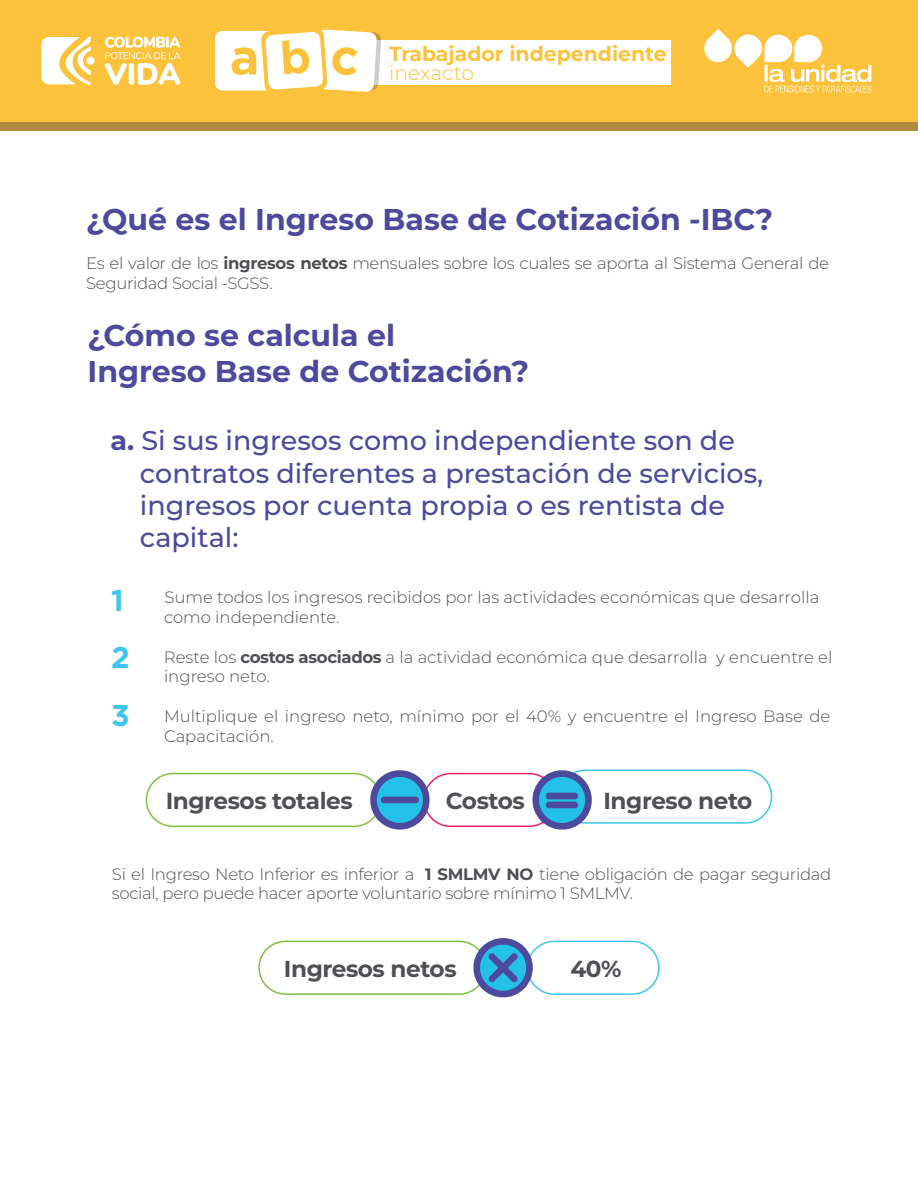
<style>
.page{position:relative;width:918px;height:1188px;background:#fff}
.page>*{position:absolute;margin:0;border:0;box-sizing:border-box;transform-origin:0 0}
.t1{font:700 30px/36px "Montserrat";color:#4d4a9e}
.t2{font:700 30px/56.6px "Gotham";color:#3cc6f0}
.t3{font:500 27px/32.4px "Montserrat";color:#4d4a9e}
.t4{font:700 23.1px "Montserrat";letter-spacing:-.02em;color:#514f54}
.t5{font:700 20.4px "Montserrat";color:#fdc23b}
.t6{font:300 20.4px "Montserrat";color:#fdc23b}
.t7{font:300 16.5px/19.8px "Montserrat";letter-spacing:-.01em;color:#514f54}
.s1{font-weight:700}
</style>
<div class="page">
<div style="left:0;top:122px;width:918px;height:9px;background:#b28a3f"></div>
<div style="left:0;top:0;width:918px;height:122px;background:#fdc23b"></div>
<div style="left:363px;top:40px;width:308px;height:45px;background:#fff"></div>
<svg style="left:215px;top:29px;width:166px;height:63px"></svg>
<svg style="left:42px;top:37px;width:53px;height:48px"></svg>
<svg style="left:105px;top:37px;width:75px;height:48px"></svg>
<svg style="left:704px;top:29px;width:167px;height:64px"></svg>
<div style="left:258px;top:941px;width:228px;height:54px;border:2px solid #7dc041;border-radius:26px"></div>
<div style="left:527px;top:941px;width:133px;height:54px;border:2px solid #3cc6f0;border-radius:26px"></div>
<svg style="left:471px;top:938px;width:65px;height:60px"></svg>
<div style="left:146px;top:773px;width:235px;height:54px;border:2px solid #7dc041;border-radius:26px"></div>
<div style="left:423px;top:773px;width:133px;height:54px;border:2px solid #ed1f68;border-radius:26px"></div>
<svg style="left:367px;top:770px;width:66px;height:60px"></svg>
<div style="left:558px;top:770px;width:214px;height:54px;border:2px solid #3cc6f0;border-radius:26px"></div>
<svg style="left:530px;top:769px;width:65px;height:61px"></svg>
<p class="t5" style="left:389px;top:40px;width:279px">Trabajador independiente</p>
<p class="t6" style="left:389px;top:59px;width:87px">inexacto</p>
<h1 class="t1" style="left:86px;top:200px;width:689px">¿Qué es el Ingreso Base de Cotización -IBC?</h1>
<p class="t7" style="left:86px;top:253px;width:744px">Es el valor de los <span class="s1">ingresos netos</span> mensuales sobre los cuales se aporta al Sistema General de<br>Seguridad Social -SGSS.</p>
<h1 class="t1" style="left:88px;top:316px;width:443px">¿Cómo se calcula el<br>Ingreso Base de Cotización?</h1>
<h2 class="t3" style="left:140px;top:424px;width:625px;text-indent:-30px"><span class="s1">a.</span> Si sus ingresos como independiente son de contratos diferentes a prestación de servicios, ingresos por cuenta propia o es rentista de capital:</h2>
<p class="t7" style="left:164px;top:587px;width:657px">Sume todos los ingresos recibidos por las actividades económicas que desarrolla como independiente.</p>
<p class="t7" style="left:164px;top:646px;width:670px">Reste los <span class="s1">costos asociados</span> a la actividad económica que desarrolla y encuentre el ingreso neto.</p>
<p class="t7" style="left:164px;top:706px;width:668px">Multiplique el ingreso neto, mínimo por el 40% y encuentre el Ingreso Base de<br>Capacitación.</p>
<h1 class="t2" style="left:111px;top:572px;width:20px">1<br>2</h1>
<h1 class="t2" style="left:111px;top:687px;width:20px">3</h1>
<h3 class="t4" style="left:166px;top:785px;width:189px">Ingresos totales</h3>
<h3 class="t4" style="left:446px;top:785px;width:80px">Costos</h3>
<h3 class="t4" style="left:603px;top:785px;width:150px">Ingreso neto</h3>
<p class="t7" style="left:112px;top:863px;width:721px">Si el Ingreso Neto Inferior es inferior a <span class="s1">1 SMLMV NO</span> tiene obligación de pagar seguridad social, pero puede hacer aporte voluntario sobre mínimo 1 SMLMV.</p>
<h3 class="t4" style="left:284px;top:953px;width:174px">Ingresos netos</h3>
<h3 class="t4" style="left:570px;top:953px;width:53px">40%</h3>
</div>
